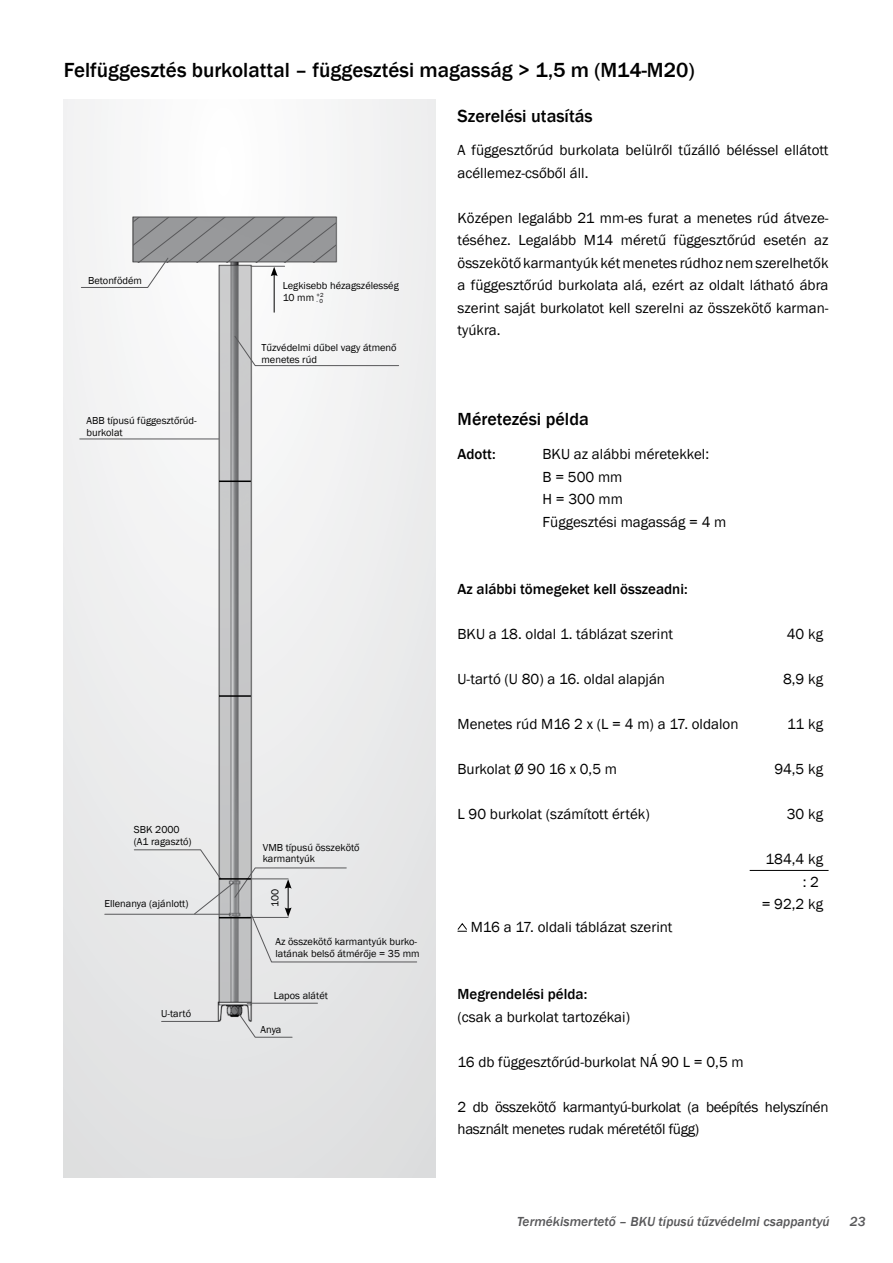
<style>
.page{position:relative;width:893px;height:1263px;background:#fff}
.page>*{position:absolute;margin:0;border:0;box-sizing:border-box;transform-origin:0 0}
.t1{font:500 21px "Franklin Gothic";color:#000}
.t2{font:500 18px "Franklin Gothic";color:#000}
.t3{font:15px/22.5px "Franklin Gothic";color:#000}
.t4{font:15px/22.5px "Franklin Gothic";letter-spacing:-.02em;color:#000}
.t5{font:500 15px "Franklin Gothic";color:#000}
.t6{font:italic 500 13.5px "Franklin Gothic";color:#58585a}
.t7{font:10.35px/11.7px "Franklin Gothic";color:#000}
.t8{font:6px "Franklin Gothic";color:#000}
</style>
<div class="page">
<div style="left:64px;top:99px;width:372px;height:1079px;background:linear-gradient(to bottom,#f5f5f6,#dedfe0)"></div>
<img style="left:67px;top:207px;width:298px;height:828px">
<hr style="left:274px;top:274px;width:1px;height:39px;background:#000">
<svg style="left:457px;top:923px;width:10px;height:9px"></svg>
<hr style="left:750px;top:870px;width:78px;height:1px;background:#000">
<svg style="left:81px;top:218px;width:254px;height:70px"></svg>
<svg style="left:234px;top:335px;width:165px;height:31px"></svg>
<svg style="left:234px;top:1007px;width:59px;height:31px"></svg>
<hr style="left:251px;top:266px;width:34px;height:1px;background:#58585a">
<hr style="left:80px;top:439px;width:139px;height:1px;background:#58585a">
<hr style="left:105px;top:914px;width:126px;height:1px;background:#58585a">
<hr style="left:247px;top:1003px;width:70px;height:1px;background:#58585a">
<hr style="left:162px;top:1021px;width:57px;height:1px;background:#58585a">
<svg style="left:133px;top:849px;width:284px;height:114px"></svg>
<hr style="left:219px;top:878px;width:32px;height:2px;background:#000">
<hr style="left:219px;top:695px;width:32px;height:2px;background:#000">
<hr style="left:219px;top:480px;width:32px;height:2px;background:#000">
<hr style="left:219px;top:917px;width:32px;height:1px;background:#000">
<h1 class="t1" style="left:64px;top:57px;width:632px">Felfüggesztés burkolattal – függesztési magasság &gt; 1,5 m (M14-M20)</h1>
<p class="t2" style="left:458px;top:104px;width:137px">Szerelési utasítás</p>
<p class="t7" style="left:88px;top:275px;width:55px">Betonfödém</p>
<p class="t7" style="left:87px;top:415px;width:112px">ABB típusú függesztőrúd&shy;burkolat</p>
<p class="t7" style="left:134px;top:824px;width:59px">SBK 2000 (A1 ragasztó)</p>
<p class="t7" style="left:104px;top:898px;width:86px">Ellenanya (ajánlott)</p>
<p class="t7" style="left:161px;top:1008px;width:32px">U-tartó</p>
<p class="t7" style="left:283px;top:280px;width:118px">Legkisebb hézagszélesség<br>10 mm</p>
<p class="t8" style="left:317px;top:291px;width:9px">+2</p>
<p class="t8" style="left:317px;top:297px;width:8px">- 0</p>
<p class="t7" style="left:261px;top:342px;width:137px">Tűzvédelmi dűbel vagy átmenő menetes rúd</p>
<p class="t7" style="left:263px;top:841px;width:98px">VMB típusú összekötő karmantyúk</p>
<p class="t7" style="left:269px;top:907px;width:19px;rotate:-90deg">100</p>
<p class="t7" style="left:276px;top:936px;width:146px">Az összekötő karmantyúk burko&shy;latának belső átmérője = 35 mm</p>
<p class="t7" style="left:274px;top:989px;width:56px">Lapos alátét</p>
<p class="t7" style="left:261px;top:1024px;width:22px">Anya</p>
<p class="t3" style="left:458px;top:139px;width:372px">A függesztőrúd burkolata belülről tűzálló béléssel ellátott acéllemez-csőből áll.</p>
<p class="t3" style="left:458px;top:207px;width:372px;text-align:justify">Középen legalább 21 mm-es furat a menetes rúd átveze&shy;téséhez. Legalább M14 méretű függesztőrúd esetén az összekötő karmantyúk két menetes rúdhoz nem szerelhetők a függesztőrúd burkolata alá, ezért az oldalt látható ábra szerint saját burkolatot kell szerelni az összekötő karman&shy;tyúkra.</p>
<p class="t2" style="left:458px;top:408px;width:133px">Méretezési példa</p>
<p class="t5" style="left:458px;top:445px;width:40px">Adott:</p>
<p class="t3" style="left:543px;top:443px;width:185px">BKU az alábbi méretekkel:<br>B = 500 mm<br>H = 300 mm<br>Függesztési magasság = 4 m</p>
<p class="t5" style="left:458px;top:580px;width:232px">Az alábbi tömegeket kell összeadni:</p>
<p class="t3" style="left:458px;top:623px;width:217px">BKU a 18. oldal 1. táblázat szerint</p>
<p class="t3" style="left:787px;top:623px;width:38px">40 kg</p>
<p class="t3" style="left:458px;top:668px;width:209px">U-tartó (U 80) a 16. oldal alapján</p>
<p class="t3" style="left:783px;top:668px;width:42px">8,9 kg</p>
<p class="t3" style="left:458px;top:713px;width:282px">Menetes rúd M16 2 x (L = 4 m) a 17. oldalon</p>
<p class="t3" style="left:787px;top:713px;width:38px">11 kg</p>
<p class="t3" style="left:458px;top:758px;width:161px">Burkolat Ø 90 16 x 0,5 m</p>
<p class="t3" style="left:774px;top:758px;width:50px">94,5 kg</p>
<p class="t3" style="left:458px;top:803px;width:194px">L 90 burkolat (számított érték)</p>
<p class="t3" style="left:787px;top:803px;width:38px">30 kg</p>
<p class="t3" style="left:762px;top:848px;width:63px;text-align:right">184,4 kg : 2<br>= 92,2 kg</p>
<p class="t3" style="left:471px;top:916px;width:203px">M16 a 17. oldali táblázat szerint</p>
<p class="t5" style="left:458px;top:985px;width:131px">Megrendelési példa:</p>
<p class="t3" style="left:458px;top:1006px;width:174px">(csak a burkolat tartozékai)</p>
<p class="t3" style="left:458px;top:1051px;width:288px">16 db függesztőrúd-burkolat NÁ 90 L = 0,5 m</p>
<p class="t4" style="left:458px;top:1096px;width:372px">2 db összekötő karmantyú-burkolat (a beépítés helyszínén használt menetes rudak méretétől függ)</p>
<p class="t6" style="left:517px;top:1213px;width:314px">Termékismertető – BKU típusú tűzvédelmi csappantyú</p>
<p class="t6" style="left:850px;top:1213px;width:17px">23</p>
</div>
